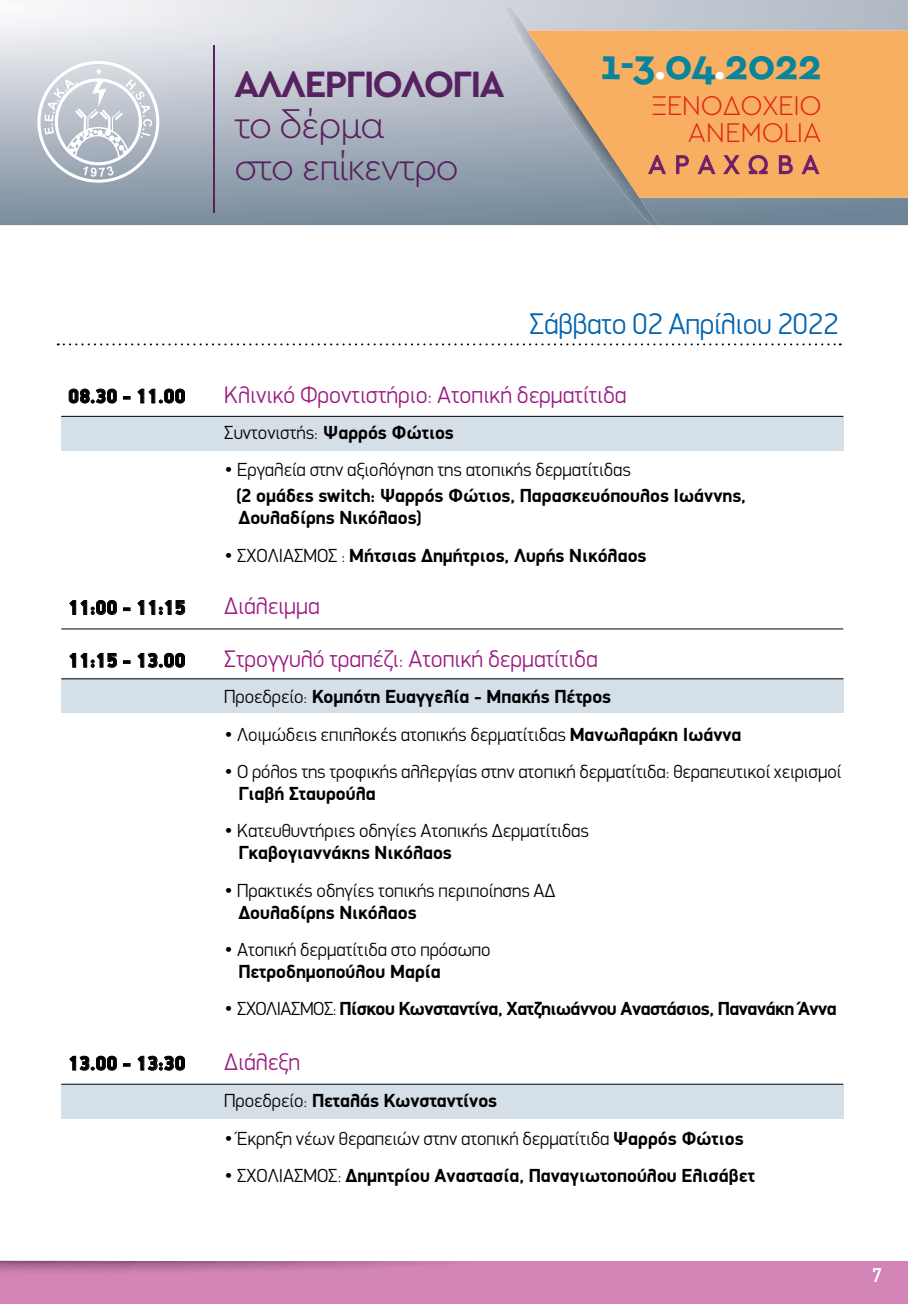
<style>
.page{position:relative;width:908px;height:1304px;background:#fff}
.page>*{position:absolute;margin:0;border:0;box-sizing:border-box;transform-origin:0 0}
.t1{font:700 42.4px "Cera GR";color:#08849d}
.t2{font:300 38.4px/41.6px "Cera GR";letter-spacing:-.05em;color:#572260}
.t3{font:700 38.4px "Cera GR";letter-spacing:-.05em;color:#572260}
.t4{font:300 30px "PF Din Display";letter-spacing:-.01em;color:#0063af}
.t5{font:300 28.4px/27px "Cera GR";letter-spacing:-.025em;color:#e42318;text-align:right}
.t6{font:300 24px "PF Din Display";color:#9b1a81}
.t7{font:900 20px "PF Din Display";color:#000}
.t8{font:500 20px "PF Din Text";color:#fff}
.t9{font:300 19px "PF Din Display";color:#000}
.t10{font:700 19px/22px "PF Din Display";color:#000}
.t11{font:700 19px "PF Din Display";letter-spacing:-.025em;color:#000}
.s1{color:#fff}
.s2{font-weight:700}
.s3{font-weight:300}
</style>
<div class="page">
<div style="left:0;top:1261px;width:907px;height:43px;background:#d384b6"></div>
<svg style="left:0;top:0;width:907px;height:225px;background:#b2bbc5"></svg>
<div style="left:657px;top:30px;width:250px;height:168px;background:#f8af61"></div>
<svg style="left:657px;top:154px;width:10px;height:22px"></svg>
<svg style="left:674px;top:154px;width:67px;height:22px"></svg>
<svg style="left:747px;top:154px;width:21px;height:21px"></svg>
<svg style="left:777px;top:154px;width:16px;height:21px"></svg>
<svg style="left:799px;top:154px;width:21px;height:22px"></svg>
<svg style="left:37px;top:61px;width:122px;height:122px"></svg>
<svg style="left:650px;top:225px;width:14px;height:1px"></svg>
<img style="left:505px;top:5px;width:152px;height:220px">
<svg style="left:582px;top:113px;width:57px;height:85px;background:#bb9f80"></svg>
<hr style="left:213px;top:45px;width:2px;height:167px;background:#572260">
<svg style="left:58px;top:343px;width:782px;height:2px"></svg>
<div style="left:61px;top:416px;width:781px;height:34px;background:#d4dfe7"></div>
<hr style="left:61px;top:416px;width:781px;height:1px;background:#000">
<div style="left:61px;top:679px;width:781px;height:34px;background:#d4dfe7"></div>
<hr style="left:61px;top:678px;width:781px;height:1px;background:#000">
<div style="left:61px;top:1084px;width:781px;height:34px;background:#d4dfe7"></div>
<hr style="left:61px;top:1084px;width:781px;height:1px;background:#000">
<hr style="left:61px;top:629px;width:781px;height:1px;background:#000">
<svg style="left:68px;top:388px;width:49px;height:16px"></svg>
<svg style="left:123px;top:396px;width:7px;height:3px"></svg>
<svg style="left:137px;top:388px;width:48px;height:16px"></svg>
<svg style="left:69px;top:600px;width:48px;height:15px"></svg>
<svg style="left:123px;top:608px;width:7px;height:3px"></svg>
<svg style="left:137px;top:600px;width:48px;height:15px"></svg>
<svg style="left:69px;top:653px;width:48px;height:15px"></svg>
<svg style="left:123px;top:661px;width:7px;height:2px"></svg>
<svg style="left:137px;top:652px;width:48px;height:16px"></svg>
<svg style="left:69px;top:1055px;width:48px;height:16px"></svg>
<svg style="left:123px;top:1064px;width:7px;height:2px"></svg>
<svg style="left:137px;top:1055px;width:48px;height:16px"></svg>
<h2 class="t3" style="left:234px;top:62px;width:272px">ΑΛΛΕΡΓΙΟΛΟΓΙΑ</h2>
<h2 class="t2" style="left:234px;top:105px;width:226px">το δέρµα<br>στο επίκεντρο</h2>
<h1 class="t1" style="left:599px;top:39px;width:224px;rotate:1deg">1-3<span class="s1">.</span>04<span class="s1">.</span>2022</h1>
<h3 class="t5" style="left:651px;top:92px;width:171px">ΞΕΝΟ∆ΟΧΕΙΟ<br>ANEMOLIA</h3>
<h3 class="t4" style="left:529px;top:306px;width:310px">Σάββατο 02 Απρίλιου 2022</h3>
<p class="t7" style="left:68px;top:384px;width:119px">08.30 - 11.00</p>
<p class="t6" style="left:224px;top:380px;width:403px">Κλινικό Φροντιστήριο: Ατοπική δερματίτιδα</p>
<p class="t9" style="left:224px;top:421px;width:231px">Συντονιστής: <span class="s2">Ψαρρός Φώτιος</span></p>
<p class="t9" style="left:224px;top:458px;width:408px">• Εργαλεία στην αξιολόγηση της ατοπικής δερματίτιδας</p>
<p class="t10" style="left:235px;top:485px;width:511px">(2 ομάδες switch: Ψαρρός Φώτιος, Παρασκευόπουλος Ιωάννης,<br>Δουλαδίρης Νικόλαος)</p>
<p class="t10" style="left:224px;top:544px;width:423px"><span class="s3">• ΣΧΟΛΙΑΣΜΌΣ :</span> Μήτσιας Δημήτριος, Λυρής Νικόλαος</p>
<p class="t7" style="left:68px;top:595px;width:119px">11:00 - 11:15</p>
<p class="t6" style="left:224px;top:592px;width:97px">Διάλειμμα</p>
<p class="t7" style="left:68px;top:648px;width:119px">11:15 - 13.00</p>
<p class="t6" style="left:224px;top:645px;width:375px">Στρογγυλό τραπέζι: Ατοπική δερματίτιδα</p>
<p class="t10" style="left:224px;top:685px;width:388px"><span class="s3">Προεδρείο:</span> Κομπότη Ευαγγελία - Μπακής Πέτρος</p>
<p class="t9" style="left:224px;top:723px;width:518px">• Λοιμώδεις επιπλοκές ατοπικής δερματίτιδας <span class="s2">Μανωλαράκη Ιωάννα</span></p>
<p class="t9" style="left:224px;top:760px;width:618px">• Ο ρόλος της τροφικής αλλεργίας στην ατοπική δερματίτιδα: θεραπευτικοί χειρισμοί</p>
<p class="t10" style="left:238px;top:782px;width:139px">Γιαβή Σταυρούλα</p>
<p class="t9" style="left:224px;top:819px;width:366px">• Κατευθυντήριες οδηγίες Ατοπικής Δερματίτιδας</p>
<p class="t10" style="left:238px;top:841px;width:215px">Γκαβογιαννάκης Νικόλαος</p>
<p class="t9" style="left:224px;top:879px;width:333px">• Πρακτικές οδηγίες τοπικής περιποίησης ΑΔ</p>
<p class="t10" style="left:238px;top:901px;width:180px">Δουλαδίρης Νικόλαος</p>
<p class="t9" style="left:224px;top:938px;width:268px">• Ατοπική δερματίτιδα στο πρόσωπο</p>
<p class="t10" style="left:238px;top:960px;width:204px">Πετροδημοπούλου Μαρία</p>
<p class="t11" style="left:224px;top:997px;width:613px"><span class="s3">• ΣΧΟΛΙΑΣΜΌΣ:</span> Πίσκου Κωνσταντίνα, Χατζηιωάννου Αναστάσιος, Πανανάκη Άννα</p>
<p class="t7" style="left:68px;top:1051px;width:119px">13.00 - 13:30</p>
<p class="t6" style="left:224px;top:1047px;width:77px">Διάλεξη</p>
<p class="t10" style="left:224px;top:1090px;width:274px"><span class="s3">Προεδρείο:</span> Πεταλάς Κωνσταντίνος</p>
<p class="t9" style="left:224px;top:1127px;width:520px">• Έκρηξη νέων θεραπειών στην ατοπική δερματίτιδα <span class="s2">Ψαρρός Φώτιος</span></p>
<p class="t10" style="left:224px;top:1164px;width:532px"><span class="s3">• ΣΧΟΛΙΑΣΜΌΣ:</span> Δημητρίου Αναστασία, Παναγιωτοπούλου Ελισάβετ</p>
<p class="t8" style="left:871px;top:1264px;width:11px">7</p>
</div>
